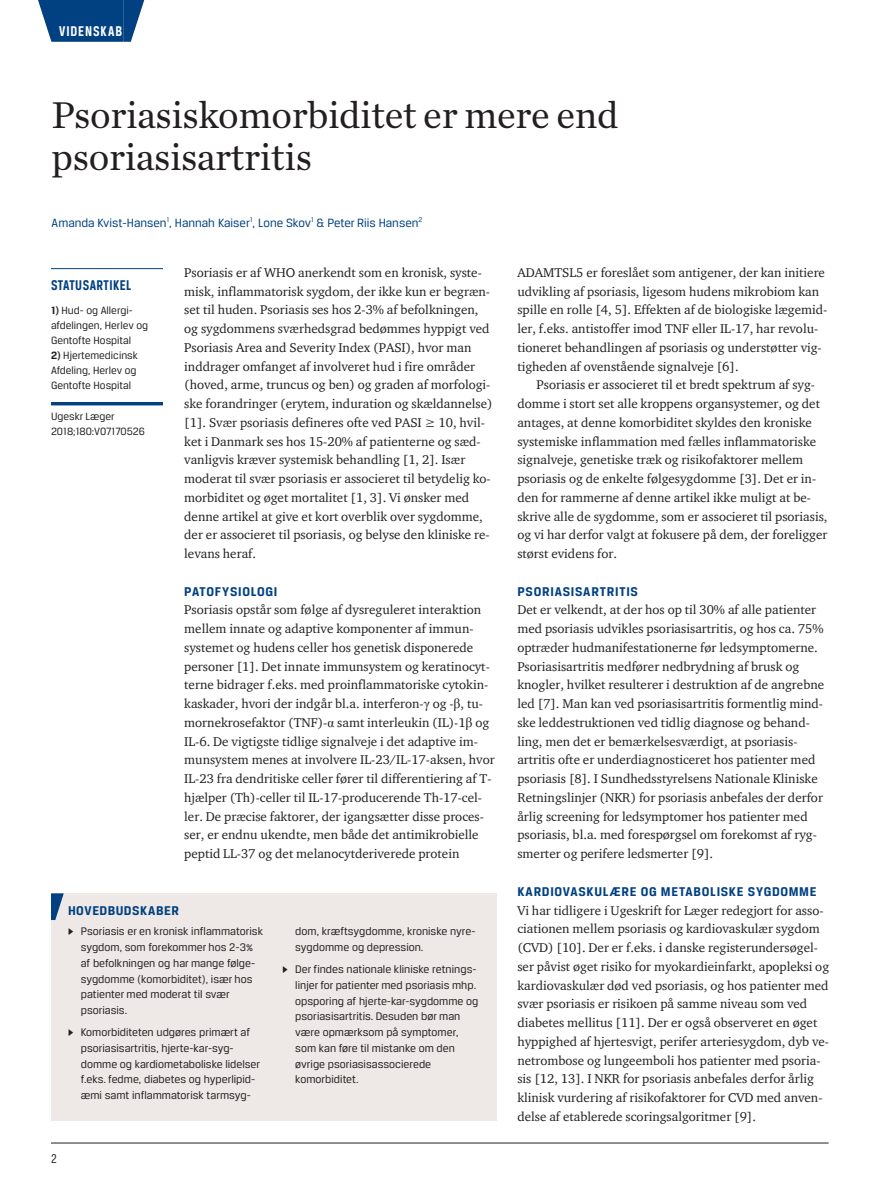
<style>
.page{position:relative;width:893px;height:1191px;background:#fff}
.page>*{position:absolute;margin:0;border:0;box-sizing:border-box;transform-origin:0 0}
.VP_rubrik{font:39px/42px "Chronicle Text G1";letter-spacing:-.01em;color:#231f20}
.VP_artikeltype{font:700 15px "Breuer Condensed";letter-spacing:.03em;color:#014081}
.t1{font:700 15px "Breuer Condensed";letter-spacing:.065em;color:#fff}
.VP_Mellemrubrik_1__b{font:700 13.5px "Breuer Text";letter-spacing:.05em;color:#014081}
.VP_Boks__top{font:700 13.5px "Breuer Text";letter-spacing:.035em;color:#014081}
.Pagina{font:13.5px "Breuer Condensed";color:#231f20}
.VP_Brødtekst_u_indry{font:13.05px/18.8px "ITC Charter Com";color:#231f20}
.VP_Brødtekst_m_indry{font:13.05px/18.8px "ITC Charter Com";color:#231f20}
.VP_forfatter{font:12.75px "Breuer Text";color:#014081}
.t2{font:11.7px/15.8px "Breuer Text";color:#231f20}
.VP_sygehus_afdeling{font:11.25px/15px "Breuer Text";color:#231f20}
.s1{font-family:"Times New Roman";font-size:13.65px}
.s2{font-family:"Times New Roman"}
.s3{font-weight:700}
.s4{font-family:"Greta Text"}
</style>
<div class="page">
<hr style="left:51px;top:1142px;width:778px;height:1px;background:#231f20">
<div style="left:59px;top:0;width:64px;height:42px;background:#014081"></div>
<svg style="left:38px;top:0;width:21px;height:42px"></svg>
<svg style="left:123px;top:0;width:21px;height:42px"></svg>
<hr style="left:51px;top:268px;width:112px;height:1px;background:#014081">
<hr style="left:51px;top:402px;width:112px;height:3px;background:#014081">
<div style="left:51px;top:893px;width:445px;height:227px;background:#eee9e6"></div>
<svg style="left:51px;top:893px;width:13px;height:27px"></svg>
<p class="t1" style="left:59px;top:23px;width:65px">VIDENSKAB</p>
<p class="VP_rubrik" style="left:52px;top:92px;width:568px">Psoriasiskomorbiditet er mere end psoriasisartritis</p>
<p class="VP_forfatter" style="left:52px;top:215px;width:372px">Amanda Kvist-Hansen<sup>1</sup>, Hannah Kaiser<sup>1</sup>, Lone Skov<sup>1</sup> &amp; Peter Riis Hansen<sup>2</sup></p>
<p class="VP_Brødtekst_u_indry" style="left:184px;top:263px;width:310px">Psoriasis er af WHO anerkendt som en kronisk, syste&shy;misk, inflammatorisk sygdom, der ikke kun er begræn&shy;set til huden. Psoriasis ses hos 2-3% af befolkningen, og sygdommens sværhedsgrad bedømmes hyppigt ved Psoriasis Area and Severity Index (PASI), hvor man inddrager omfanget af involveret hud i fire områder (hoved, arme, truncus og ben) og graden af morfologi&shy;ske forandringer (erytem, induration og skældannelse) [1]. Svær psoriasis defineres ofte ved PASI ≥ 10, hvil&shy;ket i Danmark ses hos 15-20% af patienterne og sæd&shy;vanligvis kræver systemisk behandling [1, 2]. Især moderat til svær psoriasis er associeret til betydelig ko&shy;morbiditet og øget mortalitet [1, 3]. Vi ønsker med denne artikel at give et kort overblik over sygdomme, der er associeret til psoriasis, og belyse den kliniske re&shy;levans heraf.</p>
<p class="VP_Mellemrubrik_1__b" style="left:184px;top:583px;width:95px">PATOFYSIOLOGI</p>
<p class="VP_Brødtekst_u_indry" style="left:184px;top:600px;width:312px">Psoriasis opstår som følge af dysreguleret interaktion mellem innate og adaptive komponenter af immun&shy;systemet og hudens celler hos genetisk disponerede personer [1]. Det innate immunsystem og keratinocyt&shy;terne bidrager f.eks. med proinflammatoriske cytokin&shy;kaskader, hvori der indgår bl.a. interferon-<span class="s1">γ</span> og -<span class="s1">β</span>, tu&shy;mornekrosefaktor (TNF)-<span class="s2">α</span> samt interleukin (IL)-1<span class="s1">β</span> og IL-6. De vigtigste tidlige signalveje i det adaptive im&shy;munsystem menes at involvere IL-23/IL-17-aksen, hvor IL-23 fra dendritiske celler fører til differentiering af T&shy;hjælper (Th)-celler til IL-17-producerende Th-17-cel&shy;ler. De præcise faktorer, der igangsætter disse proces&shy;ser, er endnu ukendte, men både det antimikrobielle peptid LL-37 og det melanocytderiverede protein</p>
<p class="VP_Brødtekst_u_indry" style="left:517px;top:263px;width:311px">ADAMTSL5 er foreslået som antigener, der kan initiere udvikling af psoriasis, ligesom hudens mikrobiom kan spille en rolle [4, 5]. Effekten af de biologiske lægemid&shy;ler, f.eks. antistoffer imod TNF eller IL-17, har revolu&shy;tioneret behandlingen af psoriasis og understøtter vig&shy;tigheden af ovenstående signalveje [6].</p>
<p class="VP_Brødtekst_m_indry" style="left:517px;top:375px;width:312px;text-indent:19px">Psoriasis er associeret til et bredt spektrum af syg&shy;domme i stort set alle kroppens organsystemer, og det antages, at denne komorbiditet skyldes den kroniske systemiske inflammation med fælles inflammatoriske signalveje, genetiske træk og risikofaktorer mellem psoriasis og de enkelte følgesygdomme [3]. Det er in&shy;den for rammerne af denne artikel ikke muligt at be&shy;skrive alle de sygdomme, som er associeret til psoriasis, og vi har derfor valgt at fokusere på dem, der foreligger størst evidens for.</p>
<p class="VP_Mellemrubrik_1__b" style="left:517px;top:583px;width:122px">PSORIASISARTRITIS</p>
<p class="VP_Brødtekst_u_indry" style="left:517px;top:600px;width:308px">Det er velkendt, at der hos op til 30% af alle patienter med psoriasis udvikles psoriasisartritis, og hos ca. 75% optræder hudmanifestationerne før ledsymptomerne.<br>Psoriasisartritis medfører nedbrydning af brusk og knogler, hvilket resulterer i destruktion af de angrebne led [7]. Man kan ved psoriasisartritis formentlig mind&shy;ske leddestruktionen ved tidlig diagnose og behand&shy;ling, men det er bemærkelsesværdigt, at psoriasis&shy;artritis ofte er underdiagnosticeret hos patienter med psoriasis [8]. I Sundhedsstyrelsens Nationale Kliniske Retningslinjer (NKR) for psoriasis anbefales der derfor årlig screening for ledsymptomer hos patienter med psoriasis, bl.a. med forespørgsel om forekomst af ryg&shy;smerter og perifere ledsmerter [9].</p>
<p class="VP_Mellemrubrik_1__b" style="left:517px;top:883px;width:301px">KARDIOVASKULÆRE OG METABOLISKE SYGDOMME</p>
<p class="VP_Brødtekst_u_indry" style="left:517px;top:900px;width:313px">Vi har tidligere i Ugeskrift for Læger redegjort for asso&shy;ciationen mellem psoriasis og kardiovaskulær sygdom (CVD) [10]. Der er f.eks. i danske registerundersøgel&shy;ser påvist øget risiko for myokardieinfarkt, apopleksi og kardiovaskulær død ved psoriasis, og hos patienter med svær psoriasis er risikoen på samme niveau som ved diabetes mellitus [11]. Der er også observeret en øget hyppighed af hjertesvigt, perifer arteriesygdom, dyb ve&shy;netrombose og lungeemboli hos patienter med psoria&shy;sis [12, 13]. I NKR for psoriasis anbefales derfor årlig klinisk vurdering af risikofaktorer for CVD med anven&shy;delse af etablerede scoringsalgoritmer [9].</p>
<p class="VP_artikeltype" style="left:51px;top:277px;width:82px">STATUSARTIKEL</p>
<p class="VP_sygehus_afdeling" style="left:51px;top:303px;width:99px"><span class="s3">1)</span> Hud- og Allergi&shy;afdelingen, Herlev og<br>Gentofte Hospital</p>
<p class="VP_sygehus_afdeling" style="left:51px;top:348px;width:88px"><span class="s3">2)</span> Hjertemedicinsk<br>Afdeling, Herlev og<br>Gentofte Hospital</p>
<p class="VP_sygehus_afdeling" style="left:51px;top:409px;width:95px">Ugeskr Læger<br>2018;180:V07170526</p>
<p class="VP_Boks__top" style="left:68px;top:902px;width:112px">HOVEDBUDSKABER</p>
<p class="t2" style="left:81px;top:923px;width:184px;text-indent:-13px"><span class="s4">▶</span> Psoriasis er en kronisk inflammatorisk sygdom, som forekommer hos 2-3% af befolkningen og har mange følge&shy;sygdomme (komorbiditet), især hos patienter med moderat til svær psoriasis.</p>
<p class="t2" style="left:81px;top:1024px;width:181px;text-indent:-13px"><span class="s4">▶</span> Komorbiditeten udgøres primært af psoriasisartritis, hjerte-kar-syg&shy;domme og kardiometaboliske lidelser f.eks. fedme, diabetes og hyperlipid&shy;æmi samt inflammatorisk tarmsyg-</p>
<p class="t2" style="left:295px;top:923px;width:182px">dom, kræftsygdomme, kroniske nyre&shy;sygdomme og depression.</p>
<p class="t2" style="left:295px;top:961px;width:185px;text-indent:-13px"><span class="s4">▶</span> Der findes nationale kliniske retnings&shy;linjer for patienter med psoriasis mhp. opsporing af hjerte-kar-sygdomme og psoriasisartritis. Desuden bør man være opmærksom på symptomer, som kan føre til mistanke om den øvrige psoriasisassocierede komorbiditet.</p>
<p class="Pagina" style="left:51px;top:1150px;width:7px">2</p>
</div>
